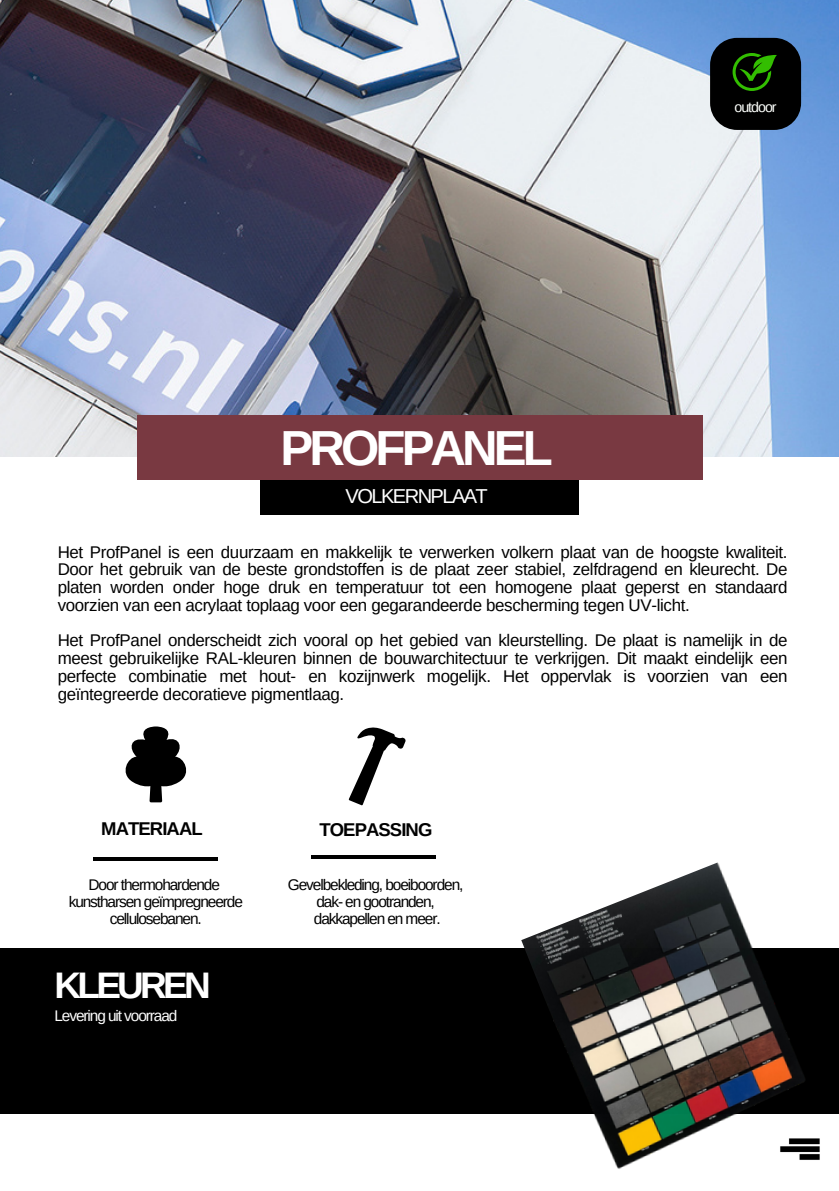
<style>
.page{position:relative;width:839px;height:1191px;background:#fff}
.page>*{position:absolute;margin:0;border:0;box-sizing:border-box;transform-origin:0 0}
.t1{font:700 49.2px "Arimo";letter-spacing:-.08em;color:#fff}
.t2{font:700 37px "Arimo";letter-spacing:-.1em;color:#fff}
.t3{font:20.2px "Arimo";letter-spacing:-.08em;color:#fff}
.t4{font:700 18.4px "Arimo";letter-spacing:-.05em;color:#000}
.t5{font:17px/17.8px "Arimo";letter-spacing:-.02em;color:#000;text-align:justify}
.t6{font:15.4px/16.8px "Arimo";letter-spacing:-.07em;color:#000;text-align:center}
.t7{font:15.4px "Arimo";letter-spacing:-.07em;color:#fff}
.t8{font:14.2px "Arimo";letter-spacing:-.07em;color:#fdfffc}
</style>
<div class="page">
<img style="left:0;top:0;width:838px;height:456px">
<div style="left:260px;top:480px;width:318px;height:34px;background:#000"></div>
<div style="left:137px;top:415px;width:565px;height:65px;background:#793941"></div>
<div style="left:0;top:949px;width:838px;height:165px;background:#000"></div>
<svg style="left:348px;top:727px;width:57px;height:78px"></svg>
<hr style="left:311px;top:856px;width:124px;height:3px;background:#000">
<svg style="left:125px;top:726px;width:62px;height:76px"></svg>
<hr style="left:94px;top:857px;width:124px;height:3px;background:#000">
<img style="left:521px;top:862px;width:301px;height:307px">
<div style="left:710px;top:38px;width:91px;height:92px;background:#000;border-radius:27px"></div>
<svg style="left:732px;top:53px;width:44px;height:38px"></svg>
<p class="t1" style="left:280px;top:420px;width:274px">PROFPANEL</p>
<p class="t3" style="left:345px;top:484px;width:144px">VOLKERNPLAAT</p>
<p class="t8" style="left:734px;top:99px;width:44px">outdoor</p>
<p class="t5" style="left:58px;top:543px;width:731px">Het ProfPanel is een duurzaam en makkelijk te verwerken volkern plaat van de hoogste kwaliteit.<br>Door het gebruik van de beste grondstoffen is de plaat zeer stabiel, zelfdragend en kleurecht. De platen worden onder hoge druk en temperatuur tot een homogene plaat geperst en standaard voorzien van een acrylaat toplaag voor een gegarandeerde bescherming tegen UV-licht.</p>
<p class="t5" style="left:58px;top:632px;width:731px">Het ProfPanel onderscheidt zich vooral op het gebied van kleurstelling. De plaat is namelijk in de meest gebruikelijke RAL-kleuren binnen de bouwarchitectuur te verkrijgen. Dit maakt eindelijk een perfecte combinatie met hout- en kozijnwerk mogelijk. Het oppervlak is voorzien van een geïntegreerde decoratieve pigmentlaag.</p>
<p class="t4" style="left:101px;top:819px;width:103px">MATERIAAL</p>
<p class="t6" style="left:89px;top:877px;width:133px">Door thermohardende</p>
<p class="t6" style="left:69px;top:893px;width:176px">kunstharsen geïmpregneerde cellulosebanen.</p>
<p class="t2" style="left:54px;top:965px;width:158px">KLEUREN</p>
<p class="t7" style="left:54px;top:1007px;width:124px">Levering uit voorraad</p>
<p class="t4" style="left:319px;top:819px;width:114px">TOEPASSING</p>
<p class="t6" style="left:288px;top:877px;width:177px">Gevelbekleding, boeiboorden,</p>
<p class="t6" style="left:316px;top:893px;width:120px">dak- en gootranden,</p>
<p class="t6" style="left:314px;top:910px;width:128px">dakkapellen en meer.</p>
</div>
